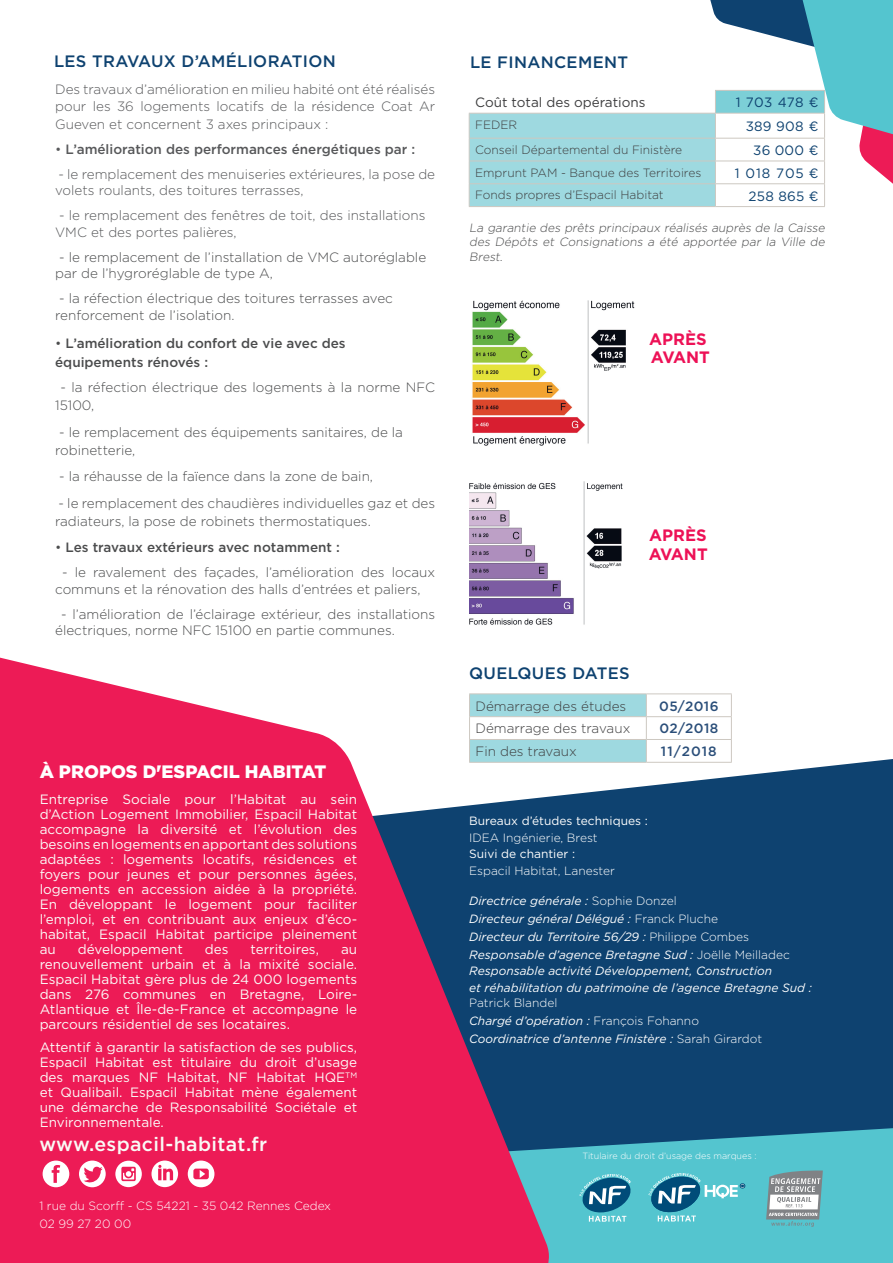
<style>
.page{position:relative;width:893px;height:1263px;background:#fff}
.page>*{position:absolute;margin:0;border:0;box-sizing:border-box;transform-origin:0 0}
.t1{font:500 19.5px "Gotham";letter-spacing:.02em;color:#fafaf6}
.t2{font:900 18px "Gotham";color:#fff}
.t3{font:500 16.5px "Gotham";letter-spacing:.02em;color:#0e4270}
.t4{font:700 16.5px "Gotham";color:#ed1156}
.t5{font:13.5px/15px "Gotham";color:#fbfbf8;text-align:justify}
.t6{font:300 13.5px/16.5px "Gotham";color:#4b4c4d}
.t7{font:300 13.5px/16.5px "Gotham";color:#57585a}
.t8{font:500 13.5px/19.5px "Gotham";color:#4b4c4d}
.t9{font:300 13.5px "Gotham";color:#3e3e3f}
.t10{font:500 13.5px "Gotham";color:#57585a}
.t11{font:13.5px "Gotham";letter-spacing:.02em;color:#0e4270}
.t12{font:13.5px "Gotham";color:#3e3e3f}
.t13{font:500 13.5px "Gotham";letter-spacing:.03em;color:#2a4e79}
.t14{font:italic 12px/18px "Gotham";color:#fff}
.t15{font:italic 300 12px/14.4px "Gotham";color:#4b4c4d;text-align:justify}
.t16{font:300 12px "Gotham";color:#3e3e3f}
.t17{font:300 12px/18px "Gotham";color:#fff}
.t18{font:12px "Gotham";color:#fff}
.t19{font:300 9px "Gotham";color:#fff}
.s1{font-weight:300}
.s2{font-weight:300;font-style:normal}
</style>
<div class="page">
<div style="left:556px;top:759px;width:337px;height:354px;background:#0e4270"></div>
<svg style="left:556px;top:1113px;width:337px;height:150px;background:#45a9ba"></svg>
<hr style="left:469px;top:693px;width:177px;height:1px;background:#cdc8c1">
<hr style="left:646px;top:693px;width:86px;height:1px;background:#cdc8c1">
<hr style="left:646px;top:716px;width:86px;height:1px;background:#cdc8c1">
<hr style="left:646px;top:739px;width:86px;height:1px;background:#cdc8c1">
<svg style="left:556px;top:694px;width:91px;height:68px"></svg>
<svg style="left:731px;top:694px;width:1px;height:68px"></svg>
<hr style="left:469px;top:762px;width:177px;height:1px;background:#cdc8c1">
<hr style="left:646px;top:762px;width:86px;height:1px;background:#cdc8c1">
<svg style="left:0;top:657px;width:556px;height:606px;background:#d14071"></svg>
<svg style="left:43px;top:1160px;width:26px;height:27px"></svg>
<svg style="left:79px;top:1160px;width:27px;height:27px"></svg>
<svg style="left:115px;top:1161px;width:27px;height:26px"></svg>
<svg style="left:151px;top:1160px;width:27px;height:27px"></svg>
<svg style="left:188px;top:1160px;width:26px;height:27px"></svg>
<svg style="left:469px;top:0;width:424px;height:207px"></svg>
<svg style="left:648px;top:1173px;width:97px;height:48px;background:#58b0c1"></svg>
<svg style="left:766px;top:1170px;width:57px;height:56px"></svg>
<svg style="left:579px;top:1174px;width:53px;height:47px;background:#4e9db3"></svg>
<img style="left:472px;top:300px;width:163px;height:146px">
<img style="left:469px;top:481px;width:154px;height:144px">
<p class="t3" style="left:54px;top:50px;width:283px">LES TRAVAUX D’AMÉLIORATION</p>
<p class="t7" style="left:55px;top:81px;width:381px">Des travaux d’amélioration en milieu habité ont été réalisés pour les 36 logements locatifs de la résidence Coat Ar</p>
<p class="t7" style="left:55px;top:115px;width:275px">Gueven et concernent 3 axes principaux :</p>
<p class="t10" style="left:55px;top:140px;width:361px"><span class="s1">•</span> L’amélioration des performances énergétiques par :</p>
<p class="t7" style="left:55px;top:165px;width:381px">- le remplacement des menuiseries extérieures, la pose de volets roulants, des toitures terrasses,</p>
<p class="t7" style="left:55px;top:207px;width:372px;text-indent:4px">- le remplacement des fenêtres de toit, des installations<br>VMC et des portes palières,</p>
<p class="t6" style="left:55px;top:248px;width:373px;text-indent:4px">- le remplacement de l’installation de VMC autoréglable par de l’hygroréglable de type A,</p>
<p class="t6" style="left:55px;top:290px;width:339px;text-indent:4px">- la réfection électrique des toitures terrasses avec renforcement de l’isolation.</p>
<p class="t8" style="left:55px;top:333px;width:292px"><span class="s1">•</span> L’amélioration du confort de vie avec des équipements rénovés :</p>
<p class="t6" style="left:55px;top:378px;width:381px;line-height:18px;text-indent:5px">- la réfection électrique des logements à la norme NFC<br>15100,</p>
<p class="t6" style="left:55px;top:422px;width:349px;line-height:18px;text-indent:4px">- le remplacement des équipements sanitaires, de la robinetterie,</p>
<p class="t6" style="left:59px;top:468px;width:315px">- la réhausse de la faïence dans la zone de bain,</p>
<p class="t6" style="left:55px;top:493px;width:381px;line-height:18px">- le remplacement des chaudières individuelles gaz et des radiateurs, la pose de robinets thermostatiques.</p>
<p class="t8" style="left:55px;top:537px;width:286px"><span class="s1">•</span> Les travaux extérieurs avec notamment :</p>
<p class="t6" style="left:55px;top:564px;width:381px;text-indent:7px">- le ravalement des façades, l’amélioration des locaux communs et la rénovation des halls d’entrées et paliers,</p>
<p class="t6" style="left:55px;top:605px;width:381px;text-indent:6px">- l’amélioration de l’éclairage extérieur, des installations électriques, norme NFC 15100 en partie communes.</p>
<h2 class="t2" style="left:40px;top:759px;width:288px">À PROPOS D'ESPACIL HABITAT</h2>
<p class="t5" style="left:40px;top:791px;width:319px">Entreprise Sociale pour l’Habitat au sein d’Action Logement Immobilier, Espacil Habitat accompagne la diversité et l’évolution des besoins en logements en apportant des solutions adaptées : logements locatifs, résidences et foyers pour jeunes et pour personnes âgées, logements en accession aidée à la propriété.<br>En développant le logement pour faciliter l’emploi, et en contribuant aux enjeux d’éco&shy;habitat, Espacil Habitat participe pleinement au</p>
<p class="t5" style="left:78px;top:941px;width:106px">développement</p>
<p class="t5" style="left:205px;top:941px;width:25px">des</p>
<p class="t5" style="left:251px;top:941px;width:70px">territoires,</p>
<p class="t5" style="left:40px;top:941px;width:319px;text-indent:301px">au renouvellement urbain et à la mixité sociale.<br>Espacil Habitat gère plus de 24 000 logements dans 276 communes en Bretagne, Loire-Atlantique et Île-de-France et accompagne le parcours résidentiel de ses locataires.</p>
<p class="t5" style="left:40px;top:1040px;width:319px">Attentif à garantir la satisfaction de ses publics, Espacil Habitat est titulaire du droit d’usage des marques NF Habitat, NF Habitat HQE<sup>TM </sup>et Qualibail. Espacil Habitat mène également une démarche de Responsabilité Sociétale et Environnementale.</p>
<h1 class="t1" style="left:39px;top:1131px;width:229px">www.espacil-habitat.fr</h1>
<p class="t17" style="left:39px;top:1196px;width:293px">1 rue du Scorff - CS 54221 - 35 042 Rennes Cedex<br>02 99 27 20 00</p>
<p class="t3" style="left:470px;top:51px;width:160px">LE FINANCEMENT</p>
<p class="t12" style="left:475px;top:94px;width:172px">Coût total des opérations</p>
<p class="t11" style="left:736px;top:94px;width:84px">1 703 478 €</p>
<p class="t16" style="left:475px;top:117px;width:44px">FEDER</p>
<p class="t11" style="left:746px;top:118px;width:74px">389 908 €</p>
<p class="t16" style="left:475px;top:142px;width:209px">Conseil Départemental du Finistère</p>
<p class="t11" style="left:753px;top:142px;width:67px">36 000 €</p>
<p class="t16" style="left:475px;top:165px;width:228px">Emprunt PAM - Banque des Territoires</p>
<p class="t11" style="left:735px;top:164px;width:85px">1 018 705 €</p>
<p class="t16" style="left:475px;top:188px;width:190px">Fonds propres d’Espacil Habitat</p>
<p class="t11" style="left:748px;top:187px;width:72px">258 865 €</p>
<p class="t15" style="left:469px;top:220px;width:360px">La garantie des prêts principaux réalisés auprès de la Caisse des Dépôts et Consignations a été apportée par la Ville de Brest.</p>
<p class="t4" style="left:649px;top:328px;width:59px">APRÈS</p>
<p class="t4" style="left:651px;top:346px;width:60px">AVANT</p>
<p class="t4" style="left:649px;top:524px;width:59px">APRÈS</p>
<p class="t4" style="left:649px;top:543px;width:60px">AVANT</p>
<p class="t3" style="left:469px;top:662px;width:162px">QUELQUES DATES</p>
<p class="t9" style="left:476px;top:697px;width:152px">Démarrage des études</p>
<p class="t13" style="left:659px;top:697px;width:61px">05/2016</p>
<p class="t9" style="left:476px;top:720px;width:156px">Démarrage des travaux</p>
<p class="t13" style="left:659px;top:720px;width:60px">02/2018</p>
<p class="t9" style="left:476px;top:743px;width:103px">Fin des travaux</p>
<p class="t13" style="left:661px;top:743px;width:57px">11/2018</p>
<p class="t18" style="left:469px;top:813px;width:180px">Bureaux d’études techniques :</p>
<p class="t17" style="left:469px;top:828px;width:130px">IDEA Ingénierie, Brest</p>
<p class="t18" style="left:469px;top:846px;width:107px">Suivi de chantier :</p>
<p class="t17" style="left:469px;top:861px;width:147px">Espacil Habitat, Lanester</p>
<p class="t14" style="left:469px;top:891px;width:322px">Directrice générale : <span class="s2">Sophie Donzel<br></span>Directeur général Délégué : <span class="s2">Franck Pluche<br></span>Directeur du Territoire 56/29 : <span class="s2">Philippe Combes </span>Responsable d’agence Bretagne Sud : <span class="s2">Joëlle Meilladec</span></p>
<p class="t14" style="left:469px;top:962px;width:344px;line-height:16.5px">Responsable activité Développement, Construction<br>et réhabilitation du patrimoine de l’agence Bretagne Sud :</p>
<p class="t14" style="left:469px;top:993px;width:295px"><span class="s2">Patrick Blandel<br></span>Chargé d’opération : <span class="s2">François Fohanno<br></span>Coordinatrice d’antenne Finistère : <span class="s2">Sarah Girardot</span></p>
<p class="t19" style="left:583px;top:1150px;width:176px">Titulaire du droit d’usage des marques :</p>
</div>
